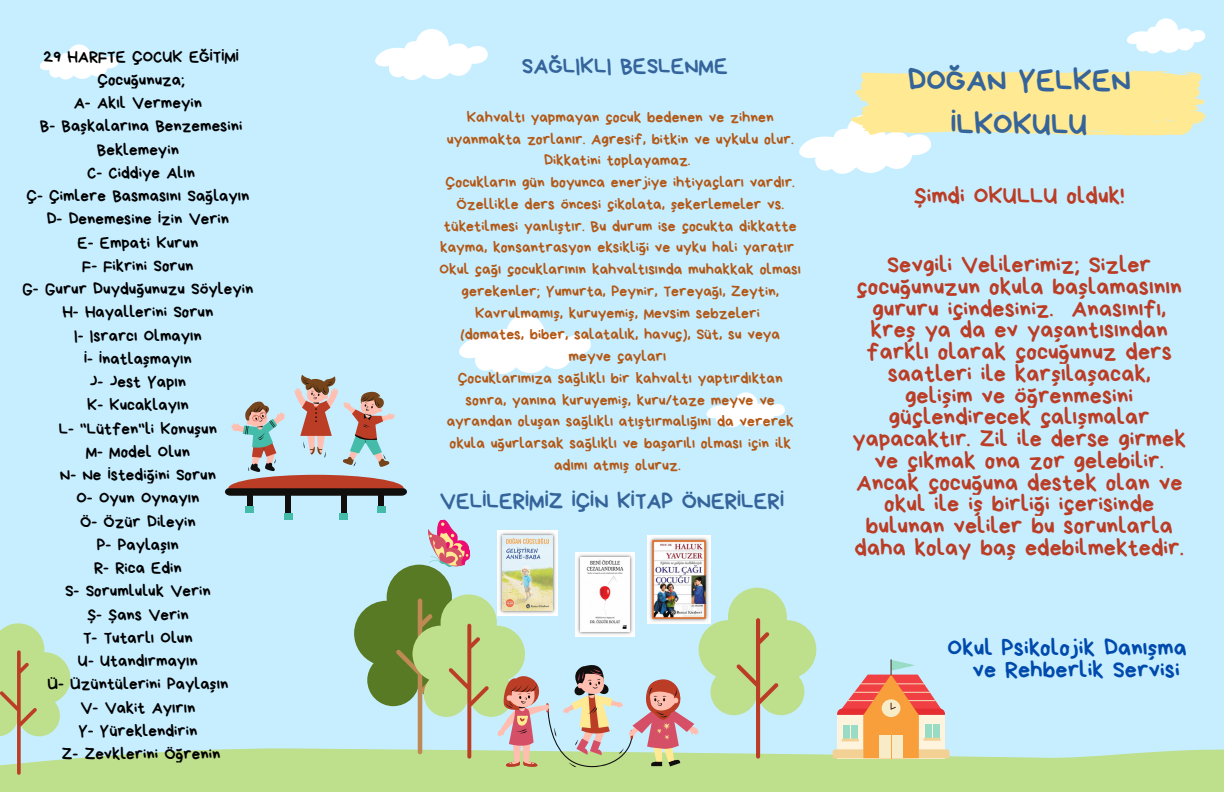
<style>
.page{position:relative;width:1224px;height:792px;background:#c7eeff}
.page>*{position:absolute;margin:0;border:0;box-sizing:border-box;transform-origin:0 0}
.t1{font:32px/44.2px "Bryndan Write";color:#35649b;text-align:center}
.t2{font:24px/21.8px "Bryndan Write";color:#bb3d26;text-align:center}
.t3{font:24px "Bryndan Write";color:#004aad}
.t4{font:23px "Bryndan Write";color:#35649b}
.t5{font:17px/23.2px "Bryndan Write";color:#000;text-align:center}
.t6{font:15.7px/21.8px "Bryndan Write";color:#b35816;text-align:center}
</style>
<div class="page">
<svg style="left:0;top:748px;width:1224px;height:44px;background:#bee094"></svg>
<svg style="left:833px;top:659px;width:117px;height:99px"></svg>
<div style="left:285px;top:494px;width:6px;height:25px;background:#100f0d"></div>
<div style="left:341px;top:494px;width:6px;height:25px;background:#100f0d"></div>
<div style="left:247px;top:487px;width:6px;height:25px;background:#100f0d"></div>
<div style="left:379px;top:487px;width:5px;height:25px;background:#100f0d"></div>
<div style="left:284px;top:513px;width:8px;height:6px;background:#45bba9"></div>
<div style="left:339px;top:513px;width:9px;height:6px;background:#45bba9"></div>
<div style="left:245px;top:506px;width:9px;height:6px;background:#45bba9"></div>
<div style="left:377px;top:506px;width:9px;height:6px;background:#45bba9"></div>
<svg style="left:225px;top:375px;width:182px;height:121px"></svg>
<svg style="left:0;top:623px;width:70px;height:152px"></svg>
<svg style="left:1127px;top:18px;width:79px;height:36px"></svg>
<svg style="left:459px;top:315px;width:132px;height:59px"></svg>
<svg style="left:375px;top:29px;width:113px;height:51px"></svg>
<svg style="left:40px;top:44px;width:79px;height:36px"></svg>
<svg style="left:706px;top:392px;width:79px;height:36px"></svg>
<svg style="left:354px;top:519px;width:462px;height:249px"></svg>
<svg style="left:799px;top:70px;width:407px;height:104px"></svg>
<img style="left:497px;top:530px;width:61px;height:85px">
<img style="left:576px;top:552px;width:59px;height:84px">
<img style="left:648px;top:535px;width:63px;height:88px">
<p class="t5" style="left:44px;top:45px;width:197px">29 HARFTE ÇOCUK EĞİTİMİ</p>
<p class="t5" style="left:97px;top:68px;width:89px">Çocuğunuza;</p>
<p class="t5" style="left:74px;top:91px;width:130px">A- Akıl Vermeyin</p>
<p class="t5" style="left:40px;top:115px;width:204px">B- Başkalarına Benzemesini<br>Beklemeyin</p>
<p class="t5" style="left:87px;top:161px;width:109px">C- Ciddiye Alın</p>
<p class="t5" style="left:26px;top:184px;width:225px">Ç- Çimlere Basmasını Sağlayın</p>
<p class="t5" style="left:47px;top:208px;width:184px">D- Denemesine İzin Verin</p>
<p class="t5" style="left:78px;top:231px;width:122px">E- Empati Kurun</p>
<p class="t5" style="left:82px;top:254px;width:113px">F- Fikrini Sorun</p>
<p class="t5" style="left:22px;top:277px;width:233px">G- Gurur Duyduğunuzu Söyleyin</p>
<p class="t5" style="left:62px;top:301px;width:152px">H- Hayallerini Sorun</p>
<p class="t5" style="left:74px;top:324px;width:129px">I- Israrcı Olmayın</p>
<p class="t5" style="left:84px;top:347px;width:109px">İ- İnatlaşmayın</p>
<p class="t5" style="left:90px;top:370px;width:98px">J- Jest Yapın</p>
<p class="t5" style="left:87px;top:394px;width:103px">K- Kucaklayın</p>
<p class="t5" style="left:59px;top:417px;width:160px">L- "Lütfen"li Konuşun</p>
<p class="t5" style="left:86px;top:440px;width:106px">M- Model Olun</p>
<p class="t5" style="left:60px;top:463px;width:158px">N- Ne İstediğini Sorun</p>
<p class="t5" style="left:76px;top:487px;width:124px">O- Oyun Oynayın</p>
<p class="t5" style="left:80px;top:510px;width:117px">Ö- Özür Dileyin</p>
<p class="t5" style="left:97px;top:533px;width:84px">P- Paylaşın</p>
<p class="t5" style="left:94px;top:556px;width:89px">R- Rica Edin</p>
<p class="t5" style="left:65px;top:580px;width:147px">S- Sorumluluk Verin</p>
<p class="t5" style="left:87px;top:603px;width:103px">Ş- Şans Verin</p>
<p class="t5" style="left:83px;top:626px;width:111px">T- Tutarlı Olun</p>
<p class="t5" style="left:78px;top:649px;width:121px">U- Utandırmayın</p>
<p class="t5" style="left:48px;top:673px;width:182px">Ü- Üzüntülerini Paylaşın</p>
<p class="t5" style="left:81px;top:696px;width:116px">V- Vakit Ayırın</p>
<p class="t5" style="left:79px;top:719px;width:120px">Y- Yüreklendirin</p>
<p class="t5" style="left:62px;top:742px;width:160px">Z- Zevklerini Öğrenin</p>
<p class="t4" style="left:522px;top:55px;width:207px">SAĞLIKLI BESLENME</p>
<p class="t6" style="left:447px;top:106px;width:348px">Kahvaltı yapmayan çocuk bedenen ve zihnen uyanmakta zorlanır. Agresif, bitkin ve uykulu olur.<br>Dikkatini toplayamaz.</p>
<p class="t6" style="left:440px;top:171px;width:358px">Çocukların gün boyunca enerjiye ihtiyaçları vardır.<br>Özellikle ders öncesi çikolata, şekerlemeler vs. tüketilmesi yanlıştır. Bu durum ise çocukta dikkatte kayma, konsantrasyon eksikliği ve uyku hali yaratır</p>
<p class="t6" style="left:440px;top:258px;width:363px">Okul çağı çocuklarının kahvaltısında muhakkak olması gerekenler; Yumurta, Peynir, Tereyağı, Zeytin,<br>Kavrulmamış, kuruyemiş, Mevsim sebzeleri</p>
<p class="t6" style="left:460px;top:324px;width:321px">(domates, biber, salatalık, havuç), Süt, su veya meyve çayları</p>
<p class="t6" style="left:447px;top:367px;width:348px">Çocuklarımıza sağlıklı bir kahvaltı yaptırdıktan sonra, yanına kuruyemiş, kuru/taze meyve ve ayrandan oluşan sağlıklı atıştırmalığını da vererek okula uğurlarsak sağlıklı ve başarılı olması için ilk adımı atmış oluruz.</p>
<p class="t4" style="left:440px;top:490px;width:346px">VELİLERİMİZ İÇİN KİTAP ÖNERİLERİ</p>
<p class="t1" style="left:908px;top:58px;width:225px">DOĞAN YELKEN<br>İLKOKULU</p>
<p class="t2" style="left:914px;top:185px;width:212px">Şimdi OKULLU olduk!</p>
<p class="t2" style="left:853px;top:254px;width:335px">Sevgili Velilerimiz; Sizler çocuğunuzun okula başlamasının gururu içindesiniz. Anasınıfı, kreş ya da ev yaşantısından farklı olarak çocuğunuz ders saatleri ile karşılaşacak, gelişim ve öğrenmesini güçlendirecek çalışmalar yapacaktır. Zil ile derse girmek ve çıkmak ona zor gelebilir.<br>Ancak çocuğuna destek olan ve okul ile iş birliği içerisinde bulunan veliler bu sorunlarla daha kolay baş edebilmektedir.</p>
<p class="t3" style="left:947px;top:636px;width:241px">Okul Psikolojik Danışma</p>
<p class="t3" style="left:972px;top:657px;width:209px">ve Rehberlik Servisi</p>
</div>
